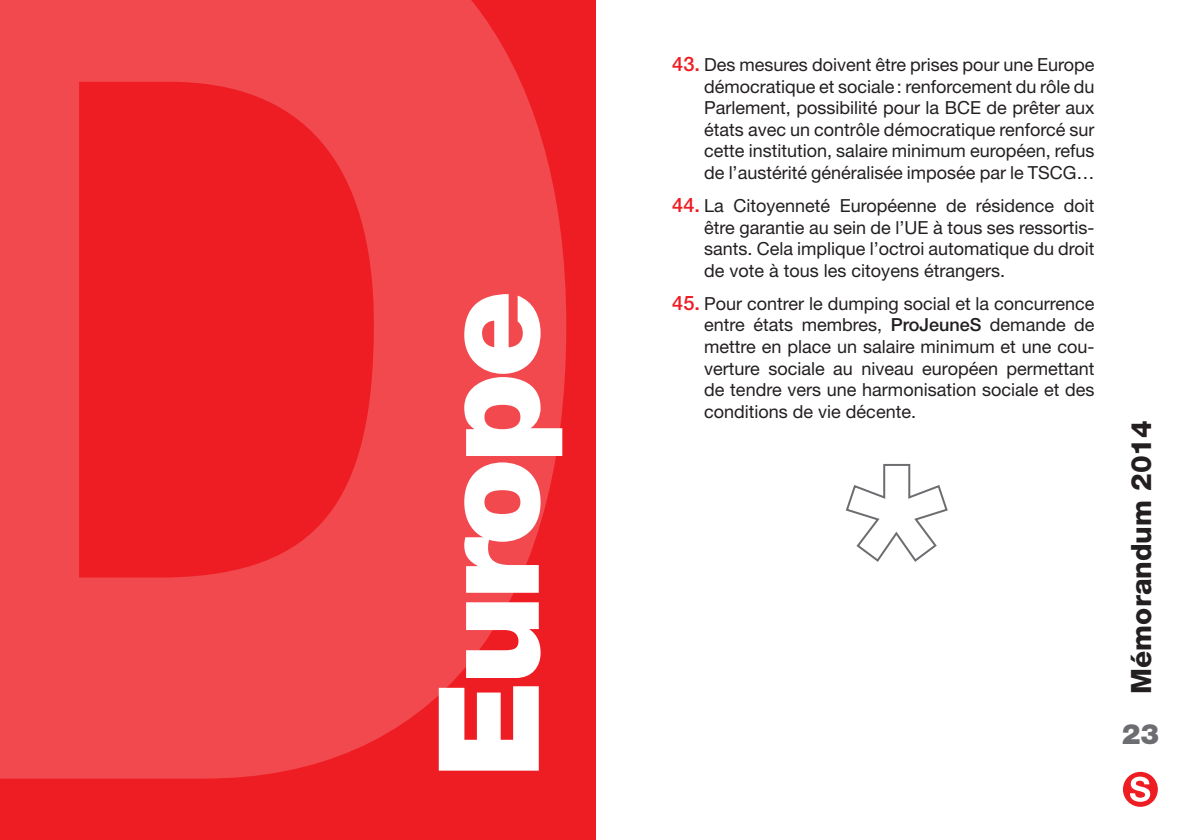
<style>
.page{position:relative;width:1191px;height:840px;background:#fff}
.page>*{position:absolute;margin:0;border:0;box-sizing:border-box;transform-origin:0 0}
.t1{font:800 1256.4px "Helvetica Neue";color:#fff;scale:.82 1}
.t2{font:900 140px "Helvetica Neue";letter-spacing:-.04em;color:#fff}
.t3{font:800 28px "Helvetica Neue";color:#231f20}
.t4{font:900 28px "Helvetica Neue";color:#6c6d70}
.Puces_Numéros__niv2{font:18px/21.6px "Helvetica Neue";color:#231f20;text-align:justify}
.s1{font-weight:500;font-size:20px;color:#ee1d23}
.s2{font-weight:500}
</style>
<div class="page">
<div style="left:1123px;top:771px;width:34px;height:35px;background:#ee1d23;border-radius:50%"></div>
<svg style="left:1130px;top:776px;width:20px;height:25px"></svg>
<div style="left:0;top:0;width:595px;height:839px;background:#ee1d23"></div>
<svg style="left:845px;top:464px;width:103px;height:98px"></svg>
<h1 class="t1" style="left:-179px;top:-417px;width:959px">D</h1>
<p class="t2" style="left:405px;top:778px;width:490px;rotate:-90deg">Europe</p>
<p class="Puces_Numéros__niv2" style="left:704px;top:53px;width:392px;text-indent:-32px"><span class="s1">43.</span> Des mesures doivent être prises pour une Europe démocratique et sociale: renforcement du rôle du Parlement, possibilité pour la BCE de prêter aux états avec un contrôle démocratique renforcé sur cette institution, salaire minimum européen, refus de l’austérité généralisée imposée par le TSCG…</p>
<p class="Puces_Numéros__niv2" style="left:704px;top:194px;width:392px;text-indent:-32px"><span class="s1">44.</span> La Citoyenneté Européenne de résidence doit être garantie au sein de l’UE à tous ses ressortis&shy;sants. Cela implique l’octroi automatique du droit de vote à tous les citoyens étrangers.</p>
<p class="Puces_Numéros__niv2" style="left:704px;top:292px;width:392px;text-indent:-32px"><span class="s1">45.</span> Pour contrer le dumping social et la concurrence entre états membres, <span class="s2">ProJeuneS</span> demande de mettre en place un salaire minimum et une cou&shy;verture sociale au niveau européen permettant de tendre vers une harmonisation sociale et des conditions de vie décente.</p>
<h3 class="t3" style="left:1124px;top:693px;width:274px;rotate:-90deg">Mémorandum 2014</h3>
<h3 class="t4" style="left:1121px;top:716px;width:39px">23</h3>
</div>
